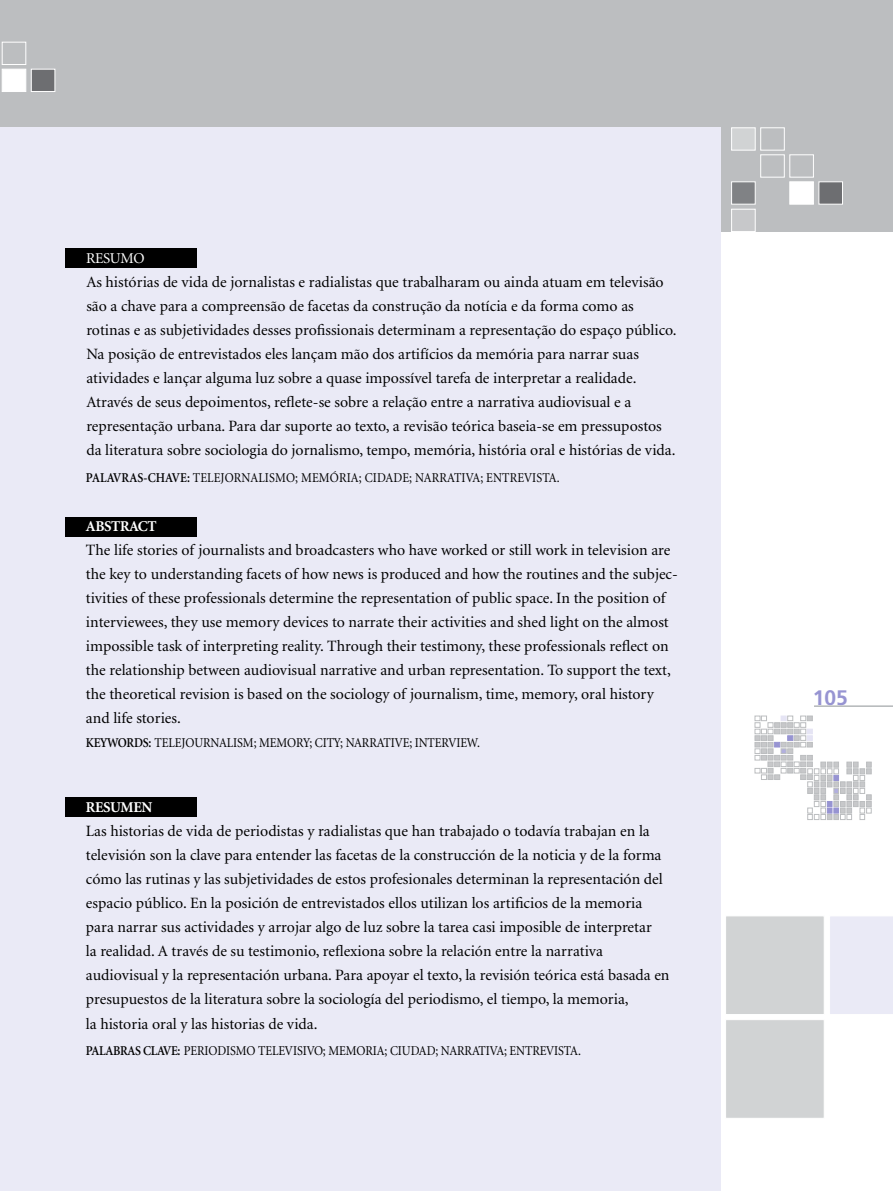
<style>
.page{position:relative;width:893px;height:1191px;background:#fff}
.page>*{position:absolute;margin:0;border:0;box-sizing:border-box;transform-origin:0 0}
.t1{font:700 21px "Frutiger";color:#9794d2}
.t2{font:15.75px/24px "Minion";color:#000}
.t3{font:700 15px "Minion";letter-spacing:-.025em;color:#fff}
.t4{font:15px "Minion";color:#fff}
.t5{font:13.5px "Minion";letter-spacing:-.01em;color:#000;scale:.9 1}
.t6{font:600 13.5px "Minion";letter-spacing:-.025em;color:#000;scale:.9 1}
.s1{font-weight:600}
</style>
<div class="page">
<svg style="left:755px;top:716px;width:116px;height:103px"></svg>
<div style="left:0;top:0;width:893px;height:232px;background:#bcbec0"></div>
<div style="left:725px;top:915px;width:100px;height:100px;background:#d1d3d4;border:1px solid #fff"></div>
<div style="left:830px;top:916px;width:63px;height:98px;background:#eaeaf6"></div>
<hr style="left:814px;top:706px;width:79px;height:1px;background:#b1b4b6">
<div style="left:731px;top:182px;width:24px;height:22px;background:#808285"></div>
<div style="left:790px;top:182px;width:24px;height:22px;background:#fff"></div>
<div style="left:819px;top:182px;width:24px;height:22px;background:#6d6e71"></div>
<div style="left:760px;top:155px;width:24px;height:22px;border:1px solid #fff"></div>
<div style="left:790px;top:155px;width:24px;height:22px;border:1px solid #fff"></div>
<div style="left:731px;top:128px;width:24px;height:22px;background:#d1d3d4;border:1px solid #fff"></div>
<div style="left:760px;top:128px;width:24px;height:22px;border:1px solid #fff"></div>
<div style="left:731px;top:209px;width:24px;height:23px;background:#c7c8ca;border:1px solid #fff"></div>
<div style="left:2px;top:69px;width:24px;height:23px;background:#fff"></div>
<div style="left:31px;top:69px;width:24px;height:23px;background:#6d6e71;border:1px solid #fff"></div>
<div style="left:2px;top:42px;width:24px;height:23px;border:1px solid #fff"></div>
<div style="left:725px;top:1019px;width:100px;height:99px;background:#d1d3d4;border:1px solid #fff"></div>
<div style="left:0;top:128px;width:721px;height:1063px;background:#eaeaf6"></div>
<div style="left:65px;top:248px;width:131px;height:20px;background:#000"></div>
<div style="left:65px;top:517px;width:131px;height:19px;background:#000"></div>
<div style="left:65px;top:797px;width:131px;height:19px;background:#000"></div>
<p class="t4" style="left:86px;top:250px;width:11px">resumo</p>
<p class="t2" style="left:86px;top:270px;width:592px">As histórias de vida de jornalistas e radialistas que trabalharam ou ainda atuam em televisão são a chave para a compreensão de facetas da construção da notícia e da forma como as rotinas e as subjetividades desses profissionais determinam a representação do espaço público.<br>Na posição de entrevistados eles lançam mão dos artifícios da memória para narrar suas atividades e lançar alguma luz sobre a quase impossível tarefa de interpretar a realidade.<br>Através de seus depoimentos, reflete-se sobre a relação entre a narrativa audiovisual e a representação urbana. Para dar suporte ao texto, a revisão teórica baseia-se em pressupostos da literatura sobre sociologia do jornalismo, tempo, memória, história oral e histórias de vida.</p>
<p class="t6" style="left:86px;top:470px;width:16px">PALAVRAS</p>
<p class="t5" style="left:143px;top:471px;width:73px"><span class="s1">-CHAVE:</span> Telejornalismo</p>
<p class="t5" style="left:295px;top:471px;width:29px">; Memória</p>
<p class="t5" style="left:359px;top:471px;width:25px">; Cidade</p>
<p class="t5" style="left:409px;top:471px;width:26px">; Narrativa</p>
<p class="t5" style="left:480px;top:471px;width:23px">; Entrevista</p>
<p class="t5" style="left:557px;top:471px;width:5px">.</p>
<p class="t3" style="left:86px;top:519px;width:72px">ABSTRACT</p>
<p class="t2" style="left:86px;top:539px;width:593px">The life stories of journalists and broadcasters who have worked or still work in television are the key to understanding facets of how news is produced and how the routines and the subjec&shy;tivities of these professionals determine the representation of public space. In the position of interviewees, they use memory devices to narrate their activities and shed light on the almost impossible task of interpreting reality. Through their testimony, these professionals reflect on the relationship between audiovisual narrative and urban representation. To support the text, the theoretical revision is based on the sociology of journalism, time, memory, oral history and life stories.</p>
<p class="t6" style="left:86px;top:736px;width:45px">KEYWORDS</p>
<p class="t5" style="left:148px;top:736px;width:24px"><span class="s1">:</span> Telejournalism</p>
<p class="t5" style="left:254px;top:736px;width:28px">; Memory</p>
<p class="t5" style="left:309px;top:736px;width:59px">; City; Narrative</p>
<p class="t5" style="left:409px;top:736px;width:20px">; Interview</p>
<p class="t5" style="left:477px;top:736px;width:5px">.</p>
<p class="t3" style="left:86px;top:800px;width:58px">RESUMEN</p>
<p class="t2" style="left:86px;top:820px;width:585px">Las historias de vida de periodistas y radialistas que han trabajado o todavía trabajan en la televisión son la clave para entender las facetas de la construcción de la noticia y de la forma cómo las rutinas y las subjetividades de estos profesionales determinan la representación del espacio público. En la posición de entrevistados ellos utilizan los artificios de la memoria para narrar sus actividades y arrojar algo de luz sobre la tarea casi imposible de interpretar<br>la realidad. A través de su testimonio, reflexiona sobre la relación entre la narrativa audiovisual y la representación urbana. Para apoyar el texto, la revisión teórica está basada en presupuestos de la literatura sobre la sociología del periodismo, el tiempo, la memoria,<br>la historia oral y las historias de vida.</p>
<p class="t6" style="left:86px;top:1044px;width:16px">PALABRAS</p>
<p class="t6" style="left:143px;top:1044px;width:17px">CLAVE</p>
<p class="t5" style="left:178px;top:1044px;width:16px"><span class="s1">:</span> periodismo</p>
<p class="t5" style="left:258px;top:1044px;width:9px">televisivo</p>
<p class="t5" style="left:323px;top:1044px;width:16px">; memoria</p>
<p class="t5" style="left:385px;top:1044px;width:16px">; ciudad</p>
<p class="t5" style="left:435px;top:1044px;width:15px">; narrativa</p>
<p class="t5" style="left:504px;top:1044px;width:15px">; entrevista</p>
<p class="t5" style="left:578px;top:1044px;width:5px">.</p>
<h1 class="t1" style="left:813px;top:686px;width:37px">105</h1>
</div>
